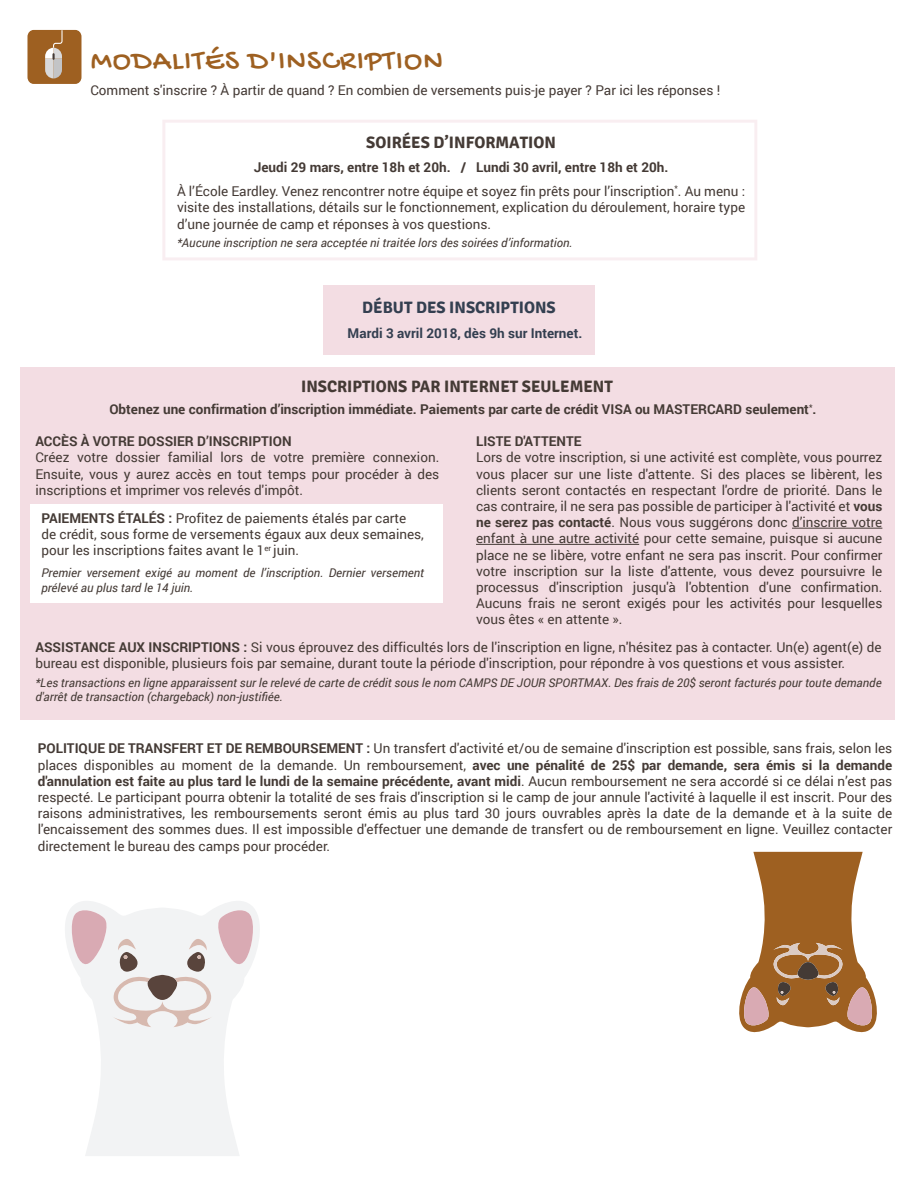
<style>
.page{position:relative;width:918px;height:1188px;background:#fff}
.page>*{position:absolute;margin:0;border:0;box-sizing:border-box;transform-origin:0 0}
.t1{font:30px "Gochi Hand";letter-spacing:.04em;color:#9e6021}
.t2{font:700 16.5px "Signika";color:#443a35}
.t3{font:700 16.5px "Signika";color:#333f50}
.t4{font:13.5px/16.2px "Roboto";color:#443a35;text-align:justify}
.t5{font:700 13.5px "Roboto";color:#443a35}
.t6{font:700 13.5px "Roboto";color:#333f50}
.t7{font:italic 12px/14.4px "Roboto";color:#443a35}
.s1{font-weight:700}
</style>
<div class="page">
<svg style="left:65px;top:901px;width:195px;height:255px;fill:#f2f3f4"></svg>
<svg style="left:69px;top:906px;width:187px;height:121px"></svg>
<div style="left:21px;top:368px;width:874px;height:352px;background:#f3dde3"></div>
<svg style="left:162px;top:120px;width:595px;height:140px"></svg>
<div style="left:31px;top:504px;width:412px;height:99px;background:#fff"></div>
<div style="left:323px;top:285px;width:272px;height:70px;background:#f3dde3"></div>
<hr style="left:792px;top:528px;width:90px;height:1px;background:#443a35">
<hr style="left:476px;top:544px;width:163px;height:1px;background:#443a35">
<div style="left:27px;top:30px;width:54px;height:54px;background:#9e6021;border-radius:6px"></div>
<svg style="left:45px;top:30px;width:18px;height:48px"></svg>
<svg style="left:739px;top:852px;width:138px;height:181px"></svg>
<h1 class="t1" style="left:91px;top:45px;width:354px">MODALITÉS D'INSCRIPTION</h1>
<p class="t4" style="left:90px;top:82px;width:632px">Comment s'inscrire ? À partir de quand ? En combien de versements puis-je payer ? Par ici les réponses !</p>
<p class="t2" style="left:366px;top:132px;width:191px">SOIRÉES D’INFORMATION</p>
<p class="t4" style="left:177px;top:155px;width:570px;line-height:24px;text-align:center"><span class="s1">Jeudi 29 mars, entre 18h et 20h. / Lundi 30 avril, entre 18h et 20h.<br></span>À l’École Eardley. Venez rencontrer notre équipe et soyez fin prêts pour l’inscription<sup>*</sup>. Au menu :</p>
<p class="t4" style="left:177px;top:199px;width:570px">visite des installations, détails sur le fonctionnement, explication du déroulement, horaire type d’une journée de camp et réponses à vos questions.</p>
<p class="t7" style="left:177px;top:235px;width:397px">*Aucune inscription ne sera acceptée ni traitée lors des soirées d’information.</p>
<p class="t3" style="left:362px;top:298px;width:195px">DÉBUT DES INSCRIPTIONS</p>
<p class="t6" style="left:348px;top:324px;width:236px">Mardi 3 avril 2018, dès 9h sur Internet.</p>
<p class="t2" style="left:301px;top:376px;width:313px">INSCRIPTIONS PAR INTERNET SEULEMENT</p>
<p class="t5" style="left:109px;top:400px;width:709px">Obtenez une confirmation d’inscription immédiate. Paiements par carte de crédit VISA ou MASTERCARD seulement<sup>*</sup>.</p>
<p class="t5" style="left:35px;top:432px;width:258px">ACCÈS À VOTRE DOSSIER D’INSCRIPTION</p>
<p class="t4" style="left:35px;top:449px;width:405px">Créez votre dossier familial lors de votre première connexion.<br>Ensuite, vous y aurez accès en tout temps pour procéder à des inscriptions et imprimer vos relevés d'impôt.</p>
<p class="t4" style="left:41px;top:510px;width:384px;text-align:left"><span class="s1">PAIEMENTS ÉTALÉS :</span> Profitez de paiements étalés par carte de crédit, sous forme de versements égaux aux deux semaines, pour les inscriptions faites avant le 1<sup>er</sup> juin.</p>
<p class="t7" style="left:41px;top:565px;width:384px">Premier versement exigé au moment de l’inscription. Dernier versement prélevé au plus tard le 14 juin.</p>
<p class="t5" style="left:476px;top:432px;width:107px">LISTE D'ATTENTE</p>
<p class="t4" style="left:476px;top:449px;width:408px">Lors de votre inscription, si une activité est complète, vous pourrez vous placer sur une liste d'attente. Si des places se libèrent, les clients seront contactés en respectant l'ordre de priorité. Dans le cas contraire, il ne sera pas possible de participer à l'activité et <span class="s1">vous ne serez pas contacté</span>. Nous vous suggérons donc d’inscrire votre enfant à une autre activité pour cette semaine, puisque si aucune place ne se libère, votre enfant ne sera pas inscrit. Pour confirmer votre inscription sur la liste d'attente, vous devez poursuivre le processus d'inscription jusqu'à l'obtention d'une confirmation.<br>Aucuns frais ne seront exigés pour les activités pour lesquelles vous êtes « en attente ».</p>
<p class="t4" style="left:35px;top:639px;width:848px"><span class="s1">ASSISTANCE AUX INSCRIPTIONS :</span> Si vous éprouvez des difficultés lors de l'inscription en ligne, n'hésitez pas à contacter. Un(e) agent(e) de bureau est disponible, plusieurs fois par semaine, durant toute la période d'inscription, pour répondre à vos questions et vous assister.</p>
<p class="t7" style="left:35px;top:675px;width:848px">*Les transactions en ligne apparaissent sur le relevé de carte de crédit sous le nom CAMPS DE JOUR SPORTMAX. Des frais de 20$ seront facturés pour toute demande d'arrêt de transaction (chargeback) non-justifiée.</p>
<p class="t4" style="left:38px;top:740px;width:856px"><span class="s1">POLITIQUE DE TRANSFERT ET DE REMBOURSEMENT :</span> Un transfert d'activité et/ou de semaine d'inscription est possible, sans frais, selon les places disponibles au moment de la demande. Un remboursement, <span class="s1">avec une pénalité de 25$ par demande, sera émis si la demande d'annulation est faite au plus tard le lundi de la semaine précédente, avant midi</span>. Aucun remboursement ne sera accordé si ce délai n’est pas respecté. Le participant pourra obtenir la totalité de ses frais d'inscription si le camp de jour annule l'activité à laquelle il est inscrit. Pour des raisons administratives, les remboursements seront émis au plus tard 30 jours ouvrables après la date de la demande et à la suite de l'encaissement des sommes dues. Il est impossible d'effectuer une demande de transfert ou de remboursement en ligne. Veuillez contacter directement le bureau des camps pour procéder.</p>
</div>
